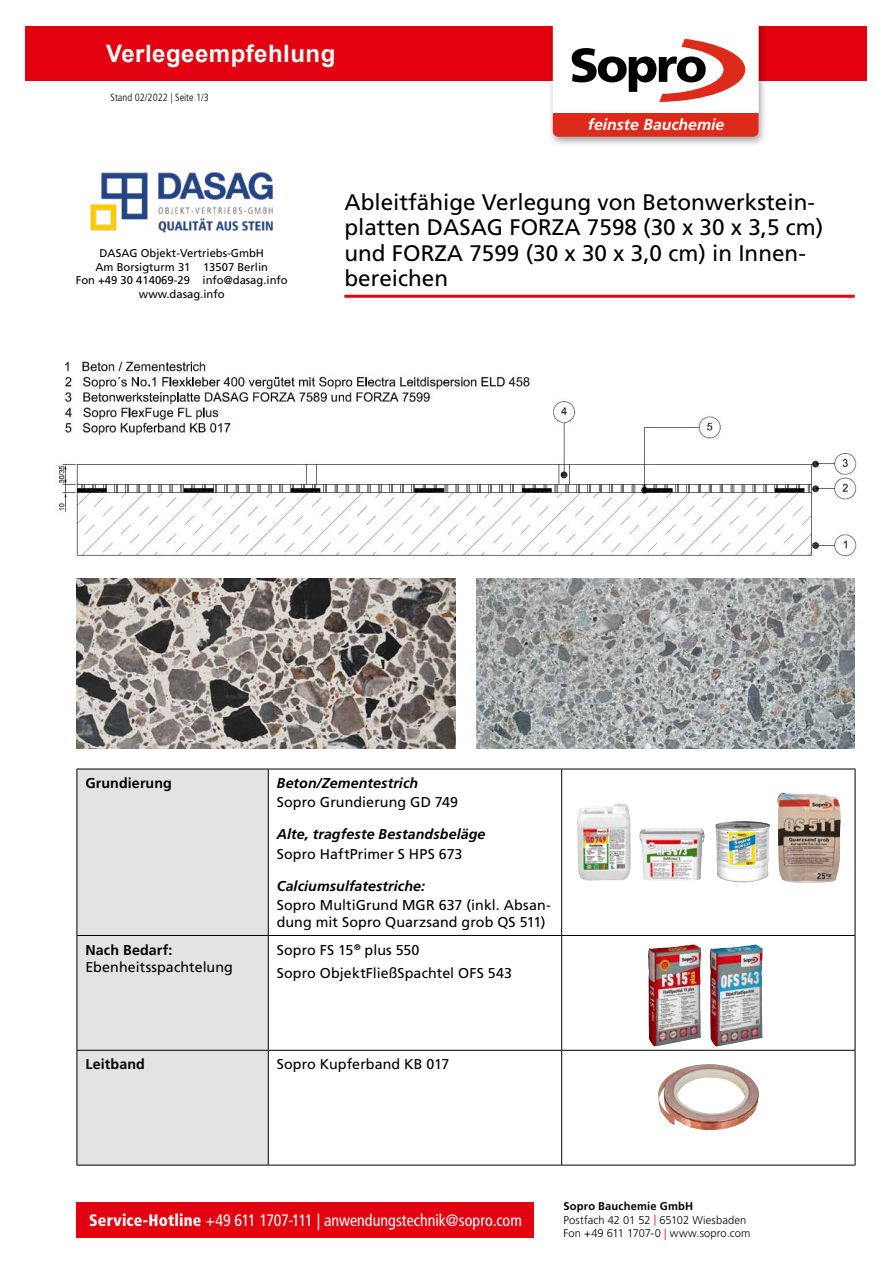
<style>
.page{position:relative;width:893px;height:1263px;background:#fff}
.page>*{position:absolute;margin:0;border:0;box-sizing:border-box;transform-origin:0 0}
.t1{font:700 24px "Arial";letter-spacing:.02em;color:#fff}
.t2{font:22.5px/25.5px "Frutiger LT Pro";color:#000}
.t3{font:condensed 16.5px "Frutiger LT Pro";color:#fff}
.t4{font:italic 700 15.9px "Frutiger LT Pro";color:#fff}
.t5{font:14.25px/17.1px "Frutiger LT Pro";letter-spacing:.005em;color:#000}
.t6{font:italic 700 14.25px "Frutiger LT Pro";letter-spacing:.005em;color:#000}
.t7{font:700 14.25px "Frutiger LT Pro";letter-spacing:.01em;color:#000}
.t8{font:11.25px/13.5px "Frutiger LT Pro";color:#000;text-align:center}
.t9{font:300 11.25px/13.5px "Frutiger LT Pro";letter-spacing:.01em;color:#000}
.t10{font:300 condensed 10.5px "Frutiger LT Pro";color:#000}
.s1{font-weight:900}
.s2{font-weight:700}
.s3{color:#e3000f}
</style>
<div class="page">
<div style="left:77px;top:1202px;width:457px;height:36px;background:#e3000f"></div>
<div style="left:26px;top:26px;width:841px;height:55px;background:#e3000f"></div>
<div style="left:548px;top:16px;width:219px;height:132px;background:#000;opacity:.35"></div>
<svg style="left:553px;top:26px;width:206px;height:111px"></svg>
<div style="left:0;top:0;width:893px;height:26px;background:#fff"></div>
<hr style="left:344px;top:295px;width:511px;height:3px;background:#e3000f">
<div style="left:78px;top:770px;width:190px;height:395px;background:#e3e3e3"></div>
<hr style="left:77px;top:1050px;width:191px;height:1px;background:#000">
<hr style="left:77px;top:1165px;width:191px;height:1px;background:#000">
<hr style="left:77px;top:769px;width:191px;height:1px;background:#000">
<hr style="left:77px;top:935px;width:191px;height:1px;background:#000">
<hr style="left:77px;top:769px;width:1px;height:166px;background:#000">
<hr style="left:268px;top:769px;width:294px;height:1px;background:#000">
<hr style="left:268px;top:769px;width:1px;height:166px;background:#000">
<hr style="left:562px;top:769px;width:293px;height:1px;background:#000">
<hr style="left:561px;top:769px;width:1px;height:166px;background:#000">
<hr style="left:855px;top:769px;width:1px;height:166px;background:#000">
<hr style="left:77px;top:936px;width:1px;height:114px;background:#000">
<hr style="left:268px;top:935px;width:294px;height:1px;background:#000">
<hr style="left:268px;top:936px;width:1px;height:114px;background:#000">
<hr style="left:562px;top:935px;width:293px;height:1px;background:#000">
<hr style="left:561px;top:936px;width:1px;height:114px;background:#000">
<hr style="left:855px;top:936px;width:1px;height:114px;background:#000">
<hr style="left:77px;top:1051px;width:1px;height:114px;background:#000">
<hr style="left:268px;top:1050px;width:294px;height:1px;background:#000">
<hr style="left:268px;top:1051px;width:1px;height:114px;background:#000">
<hr style="left:562px;top:1050px;width:293px;height:1px;background:#000">
<hr style="left:561px;top:1051px;width:1px;height:114px;background:#000">
<hr style="left:855px;top:1051px;width:1px;height:114px;background:#000">
<hr style="left:268px;top:1165px;width:294px;height:1px;background:#000">
<hr style="left:562px;top:1165px;width:293px;height:1px;background:#000">
<img style="left:90px;top:171px;width:183px;height:62px">
<img style="left:648px;top:944px;width:53px;height:102px">
<img style="left:658px;top:1064px;width:101px;height:66px">
<img style="left:710px;top:944px;width:53px;height:102px">
<img style="left:577px;top:803px;width:54px;height:77px">
<img style="left:639px;top:828px;width:66px;height:52px">
<img style="left:715px;top:821px;width:55px;height:61px">
<img style="left:776px;top:792px;width:65px;height:91px">
<img style="left:58px;top:361px;width:799px;height:196px">
<img style="left:77px;top:578px;width:378px;height:170px">
<img style="left:476px;top:578px;width:379px;height:170px">
<h1 class="t1" style="left:106px;top:37px;width:231px">Verlegeempfehlung</h1>
<p class="t10" style="left:111px;top:92px;width:100px">Stand 02/2022 | Seite 1/3</p>
<p class="t4" style="left:588px;top:115px;width:138px">feinste Bauchemie</p>
<p class="t8" style="left:76px;top:247px;width:214px">DASAG Objekt-Vertriebs-GmbH<br>Am Borsigturm 31 13507 Berlin<br>Fon +49 30 414069-29 info@dasag.info www.dasag.info</p>
<h2 class="t2" style="left:344px;top:189px;width:480px">Ableitfähige Verlegung von Betonwerkstein&shy;platten DASAG FORZA 7598 (30 x 30 x 3,5 cm) und FORZA 7599 (30 x 30 x 3,0 cm) in Innen&shy;bereichen</h2>
<p class="t7" style="left:85px;top:775px;width:88px">Grundierung</p>
<p class="t6" style="left:277px;top:775px;width:143px">Beton/Zementestrich</p>
<p class="t5" style="left:277px;top:794px;width:183px">Sopro Grundierung GD 749</p>
<p class="t6" style="left:277px;top:826px;width:210px">Alte, tragfeste Bestandsbeläge</p>
<p class="t5" style="left:277px;top:845px;width:187px">Sopro HaftPrimer S HPS 673</p>
<p class="t6" style="left:277px;top:877px;width:150px">Calciumsulfatestriche:</p>
<p class="t5" style="left:277px;top:896px;width:276px">Sopro MultiGrund MGR 637 (inkl. Absan&shy;dung mit Sopro Quarzsand grob QS 511)</p>
<p class="t7" style="left:85px;top:941px;width:89px">Nach Bedarf:</p>
<p class="t5" style="left:85px;top:958px;width:149px">Ebenheitsspachtelung</p>
<p class="t5" style="left:277px;top:938px;width:237px;line-height:23.5px">Sopro FS 15<sup>®</sup> plus 550<br>Sopro ObjektFließSpachtel OFS 543</p>
<p class="t7" style="left:85px;top:1056px;width:61px">Leitband</p>
<p class="t5" style="left:277px;top:1056px;width:174px">Sopro Kupferband KB 017</p>
<p class="t3" style="left:89px;top:1210px;width:434px"><span class="s1">Service-Hotline</span> +49 611 1707-111 | anwendungstechnik@sopro.com</p>
<p class="t9" style="left:563px;top:1200px;width:188px"><span class="s2">Sopro Bauchemie GmbH<br></span>Postfach 42 01 52 <span class="s3">|</span> 65102 Wiesbaden<br>Fon +49 611 1707-0 <span class="s3">|</span> www.sopro.com</p>
</div>
